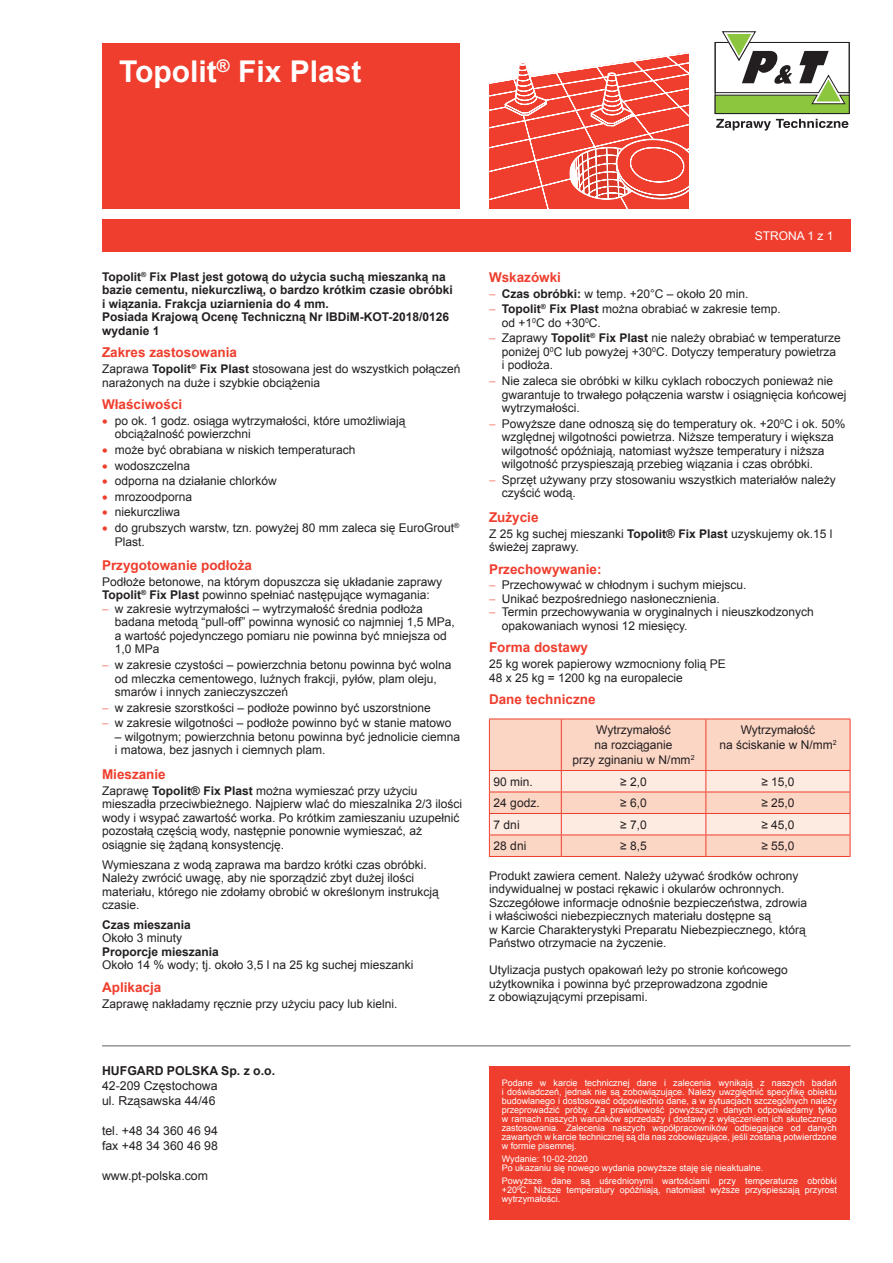
<style>
.page{position:relative;width:893px;height:1263px;background:#fff}
.page>*{position:absolute;margin:0;border:0;box-sizing:border-box;transform-origin:0 0}
.t1{font:700 30px "Arial";color:#fff}
.t2{font:700 13.5px "Arial";color:#ef3e2e}
.t3{font:12.3px/15px "Arial";color:#231f20}
.t4{font:700 12.3px "Arial";color:#231f20}
.t5{font:12px/13.5px "Arial";color:#231f20}
.t6{font:700 12px/13.5px "Arial";color:#231f20}
.t7{font:12px "Arial";color:#fff}
.t8{font:9px/9px "Arial";color:#fff;text-align:justify}
.s1{font-weight:700}
.s2{color:#ef3e2e}
</style>
<div class="page">
<svg style="left:489px;top:52px;width:200px;height:156px"></svg>
<div style="left:102px;top:219px;width:748px;height:33px;background:#ef3e2e"></div>
<svg style="left:714px;top:31px;width:136px;height:99px"></svg>
<div style="left:489px;top:1066px;width:361px;height:153px;background:#ef3e2e"></div>
<hr style="left:102px;top:1045px;width:748px;height:1px;background:#939598">
<div style="left:490px;top:720px;width:360px;height:50px;background:#fcd6c5"></div>
<hr style="left:489px;top:719px;width:72px;height:1px;background:#ef3e2e">
<hr style="left:561px;top:719px;width:145px;height:1px;background:#ef3e2e">
<hr style="left:561px;top:719px;width:1px;height:51px;background:#ef3e2e">
<hr style="left:706px;top:719px;width:144px;height:1px;background:#ef3e2e">
<hr style="left:705px;top:719px;width:1px;height:51px;background:#ef3e2e">
<hr style="left:489px;top:856px;width:72px;height:1px;background:#ef3e2e">
<hr style="left:561px;top:856px;width:145px;height:1px;background:#ef3e2e">
<hr style="left:706px;top:856px;width:144px;height:1px;background:#ef3e2e">
<hr style="left:489px;top:719px;width:1px;height:51px;background:#ef3e2e">
<hr style="left:850px;top:719px;width:1px;height:51px;background:#ef3e2e">
<svg style="left:489px;top:770px;width:362px;height:86px;background:#fbd6c9"></svg>
<div style="left:102px;top:43px;width:357px;height:166px;background:#ef3e2e"></div>
<h1 class="t1" style="left:119px;top:50px;width:244px">Topolit<sup>®</sup> Fix Plast</h1>
<p class="t6" style="left:102px;top:270px;width:352px">Topolit<sup>®</sup> Fix Plast jest gotową do użycia suchą mieszanką na bazie cementu, niekurczliwą, o bardzo krótkim czasie obróbki i wiązania. Frakcja uziarnienia do 4 mm.<br>Posiada Krajową Ocenę Techniczną Nr IBDiM-KOT-2018/0126 wydanie 1</p>
<p class="t2" style="left:102px;top:343px;width:137px">Zakres zastosowania</p>
<p class="t5" style="left:102px;top:362px;width:360px">Zaprawa <span class="s1">Topolit</span><sup>®</sup> <span class="s1">Fix Plast</span> stosowana jest do wszystkich połączeń narażonych na duże i szybkie obciążenia</p>
<p class="t2" style="left:102px;top:395px;width:82px">Właściwości</p>
<p class="t5" style="left:115px;top:414px;width:292px;text-indent:-13px"><span class="s2">•</span> po ok. 1 godz. osiąga wytrzymałości, które umożliwiają obciążalność powierzchni</p>
<p class="t5" style="left:102px;top:443px;width:255px"><span class="s2">•</span> może być obrabiana w niskich temperaturach</p>
<p class="t5" style="left:102px;top:458px;width:90px"><span class="s2">•</span> wodoszczelna</p>
<p class="t5" style="left:102px;top:474px;width:176px"><span class="s2">•</span> odporna na działanie chlorków</p>
<p class="t5" style="left:102px;top:490px;width:92px"><span class="s2">•</span> mrozoodporna</p>
<p class="t5" style="left:102px;top:505px;width:80px"><span class="s2">•</span> niekurczliwa</p>
<p class="t5" style="left:115px;top:521px;width:346px;text-indent:-13px"><span class="s2">•</span> do grubszych warstw, tzn. powyżej 80 mm zaleca się EuroGrout<sup>®<br></sup>Plast.</p>
<p class="t2" style="left:102px;top:556px;width:152px">Przygotowanie podłoża</p>
<p class="t5" style="left:102px;top:575px;width:342px">Podłoże betonowe, na którym dopuszcza się układanie zaprawy<br><span class="s1">Topolit</span><sup>®</sup> <span class="s1">Fix Plast</span> powinno spełniać następujące wymagania:<br><span class="s2">−</span> w zakresie wytrzymałości – wytrzymałość średnia podłoża</p>
<p class="t5" style="left:115px;top:615px;width:341px">badana metodą “pull-off” powinna wynosić co najmniej 1,5 MPa, a wartość pojedynczego pomiaru nie powinna być mniejsza od<br>1,0 MPa</p>
<p class="t5" style="left:115px;top:658px;width:338px;text-indent:-13px"><span class="s2">−</span> w zakresie czystości – powierzchnia betonu powinna być wolna od mleczka cementowego, luźnych frakcji, pyłów, plam oleju, smarów i innych zanieczyszczeń</p>
<p class="t5" style="left:102px;top:700px;width:351px;line-height:15.6px"><span class="s2">−</span> w zakresie szorstkości – podłoże powinno być uszorstnione<br><span class="s2">−</span> w zakresie wilgotności – podłoże powinno być w stanie matowo</p>
<p class="t5" style="left:115px;top:730px;width:347px">– wilgotnym; powierzchnia betonu powinna być jednolicie ciemna i matowa, bez jasnych i ciemnych plam.</p>
<p class="t2" style="left:102px;top:765px;width:65px">Mieszanie</p>
<p class="t5" style="left:102px;top:784px;width:362px">Zaprawę <span class="s1">Topolit® Fix Plast</span> można wymieszać przy użyciu mieszadła przeciwbieżnego. Najpierw wlać do mieszalnika 2/3 ilości wody i wsypać zawartość worka. Po krótkim zamieszaniu uzupełnić pozostałą częścią wody, następnie ponownie wymieszać, aż osiągnie się żądaną konsystencję.</p>
<p class="t5" style="left:102px;top:857px;width:338px">Wymieszana z wodą zaprawa ma bardzo krótki czas obróbki.<br>Należy zwrócić uwagę, aby nie sporządzić zbyt dużej ilości materiału, którego nie zdołamy obrobić w określonym instrukcją czasie.</p>
<p class="t6" style="left:102px;top:918px;width:90px">Czas mieszania</p>
<p class="t5" style="left:102px;top:931px;width:82px">Około 3 minuty</p>
<p class="t6" style="left:102px;top:945px;width:118px">Proporcje mieszania</p>
<p class="t5" style="left:102px;top:958px;width:313px">Około 14 % wody; tj. około 3,5 l na 25 kg suchej mieszanki</p>
<p class="t2" style="left:102px;top:978px;width:61px">Aplikacja</p>
<p class="t5" style="left:102px;top:997px;width:297px">Zaprawę nakładamy ręcznie przy użyciu pacy lub kielni.</p>
<p class="t4" style="left:102px;top:1062px;width:175px">HUFGARD POLSKA Sp. z o.o.</p>
<p class="t3" style="left:102px;top:1078px;width:117px">42-209 Częstochowa ul. Rząsawska 44/46</p>
<p class="t3" style="left:102px;top:1123px;width:117px">tel. +48 34 360 46 94 fax +48 34 360 46 98</p>
<p class="t3" style="left:102px;top:1168px;width:107px">www.pt-polska.com</p>
<p class="t7" style="left:755px;top:227px;width:80px">STRONA 1 z 1</p>
<p class="t2" style="left:489px;top:268px;width:74px">Wskazówki</p>
<p class="t5" style="left:489px;top:286px;width:293px;line-height:15.6px"><span class="s2">−</span> <span class="s1">Czas obróbki:</span> w temp. +20°C – około 20 min.<br><span class="s2">−</span> <span class="s1">Topolit</span><sup>®</sup> <span class="s1">Fix Plast</span> można obrabiać w zakresie temp.</p>
<p class="t5" style="left:489px;top:315px;width:353px;line-height:15.6px;text-indent:13px">od +1<sup>0</sup>C do +30<sup>0</sup>C.<br><span class="s2">−</span> Zaprawy <span class="s1">Topolit</span><sup>®</sup> <span class="s1">Fix Plast</span> nie należy obrabiać w temperaturze</p>
<p class="t5" style="left:502px;top:345px;width:336px">poniżej 0<sup>0</sup>C lub powyżej +30<sup>0</sup>C. Dotyczy temperatury powietrza i podłoża.</p>
<p class="t5" style="left:502px;top:374px;width:346px;text-indent:-13px"><span class="s2">−</span> Nie zaleca sie obróbki w kilku cyklach roboczych ponieważ nie gwarantuje to trwałego połączenia warstw i osiągnięcia końcowej wytrzymałości.</p>
<p class="t5" style="left:502px;top:417px;width:345px;text-indent:-13px"><span class="s2">−</span> Powyższe dane odnoszą się do temperatury ok. +20<sup>0</sup>C i ok. 50% względnej wilgotności powietrza. Niższe temperatury i większa wilgotność opóźniają, natomiast wyższe temperatury i niższa wilgotność przyspieszają przebieg wiązania i czas obróbki.</p>
<p class="t5" style="left:502px;top:473px;width:336px;text-indent:-13px"><span class="s2">−</span> Sprzęt używany przy stosowaniu wszystkich materiałów należy czyścić wodą.</p>
<p class="t2" style="left:489px;top:508px;width:51px">Zużycie</p>
<p class="t5" style="left:489px;top:527px;width:345px">Z 25 kg suchej mieszanki <span class="s1">Topolit® Fix Plast</span> uzyskujemy ok.15 l świeżej zaprawy.</p>
<p class="t2" style="left:489px;top:559px;width:114px">Przechowywanie:</p>
<p class="t5" style="left:489px;top:578px;width:259px"><span class="s2">−</span> Przechowywać w chłodnym i suchym miejscu.</p>
<p class="t5" style="left:489px;top:592px;width:232px"><span class="s2">−</span> Unikać bezpośredniego nasłonecznienia.</p>
<p class="t5" style="left:489px;top:605px;width:326px"><span class="s2">−</span> Termin przechowywania w oryginalnych i nieuszkodzonych</p>
<p class="t5" style="left:502px;top:619px;width:187px">opakowaniach wynosi 12 miesięcy.</p>
<p class="t2" style="left:489px;top:638px;width:101px">Forma dostawy</p>
<p class="t5" style="left:489px;top:657px;width:238px">25 kg worek papierowy wzmocniony folią PE<br>48 x 25 kg = 1200 kg na europalecie</p>
<p class="t2" style="left:489px;top:690px;width:108px">Dane techniczne</p>
<p class="t5" style="left:573px;top:722px;width:123px;line-height:15px;text-align:center">Wytrzymałość<br>na rozciąganie<br>przy zginaniu w N/mm<sup>2</sup></p>
<p class="t5" style="left:719px;top:722px;width:119px;line-height:15px;text-align:center">Wytrzymałość<br>na ściskanie w N/mm<sup>2</sup></p>
<p class="t5" style="left:494px;top:774px;width:41px">90 min.</p>
<p class="t5" style="left:620px;top:774px;width:28px">≥ 2,0</p>
<p class="t5" style="left:761px;top:774px;width:35px">≥ 15,0</p>
<p class="t5" style="left:494px;top:796px;width:48px">24 godz.</p>
<p class="t5" style="left:620px;top:796px;width:28px">≥ 6,0</p>
<p class="t5" style="left:761px;top:796px;width:35px">≥ 25,0</p>
<p class="t5" style="left:494px;top:817px;width:28px">7 dni</p>
<p class="t5" style="left:620px;top:817px;width:28px">≥ 7,0</p>
<p class="t5" style="left:761px;top:817px;width:35px">≥ 45,0</p>
<p class="t5" style="left:494px;top:839px;width:34px">28 dni</p>
<p class="t5" style="left:620px;top:839px;width:28px">≥ 8,5</p>
<p class="t5" style="left:761px;top:839px;width:35px">≥ 55,0</p>
<p class="t5" style="left:489px;top:869px;width:320px">Produkt zawiera cement. Należy używać środków ochrony indywidualnej w postaci rękawic i okularów ochronnych.<br>Szczegółowe informacje odnośnie bezpieczeństwa, zdrowia i właściwości niebezpiecznych materiału dostępne są<br>w Karcie Charakterystyki Preparatu Niebezpiecznego, którą Państwo otrzymacie na życzenie.</p>
<p class="t5" style="left:489px;top:963px;width:300px">Utylizacja pustych opakowań leży po stronie końcowego użytkownika i powinna być przeprowadzona zgodnie<br>z obowiązującymi przepisami.</p>
<p class="t8" style="left:502px;top:1078px;width:337px">Podane w karcie technicznej dane i zalecenia wynikają z naszych badań i doświadczeń, jednak nie są zobowiązujące. Należy uwzględnić specyfikę obiektu budowlanego i dostosować odpowiednio dane, a w sytuacjach szczególnych należy przeprowadzić próby. Za prawidłowość powyższych danych odpowiadamy tylko w ramach naszych warunków sprzedaży i dostawy z wyłączeniem ich skutecznego zastosowania. Zalecenia naszych współpracowników odbiegające od danych zawartych w karcie technicznej są dla nas zobowiązujące, jeśli zostaną potwierdzone w formie pisemnej.</p>
<p class="t8" style="left:502px;top:1154px;width:263px">Wydanie: 10-02-2020<br>Po ukazaniu się nowego wydania powyższe staję się nieaktualne.</p>
<p class="t8" style="left:502px;top:1176px;width:337px">Powyższe dane są uśrednionymi wartościami przy temperaturze obróbki +20<sup>0</sup>C. Niższe temperatury opóźniają, natomiast wyższe przyspieszają przyrost wytrzymałości.</p>
</div>
